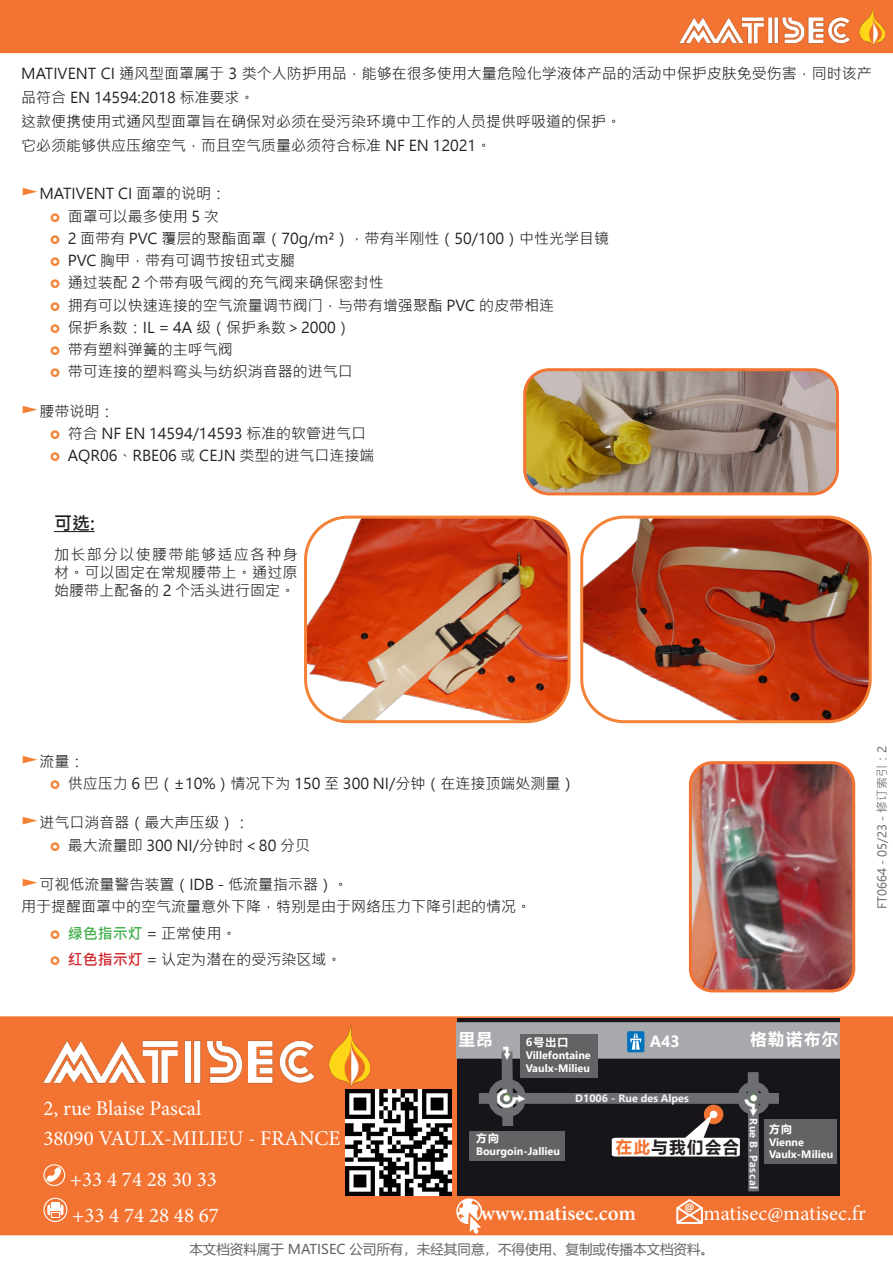
<style>
.page{position:relative;width:893px;height:1263px;background:#fff}
.page>*{position:absolute;margin:0;border:0;box-sizing:border-box;transform-origin:0 0}
.t1{font:21px/29.5px "Minion Pro";color:#fff}
.t2{font:600 21px "Minion Pro";color:#fff}
.t3{font:18px "Microsoft Jheng Hei UI Bold";color:#231f20}
.t4{font:700 16.2px "Microsoft Ya Hei UI";letter-spacing:.1em;color:#fff}
.t5{font:700 16.2px "Microsoft Ya Hei UI";letter-spacing:.1em;color:#231f20}
.t6{font:700 16.2px "Segoe UI";color:#fff}
.t7{font:15px/22.2px "Microsoft Jheng Hei UI Regular";color:#231f20}
.t8{font:13.5px "Microsoft Ya Hei";color:#636366}
.t9{font:12px "Microsoft Jheng Hei UI Regular";color:#636366}
.t10{font:700 10.8px/12.9px "Segoe UI";color:#fff}
.t11{font:700 10.8px "Segoe UI";color:#f2f3f4}
.t12{font:700 10.8px "Microsoft Ya Hei UI";letter-spacing:.1em;color:#fff}
.t13{font:700 10.2px "Segoe UI";color:#fff}
.s1{font-family:"Segoe UI";font-size:21px;color:#f48236}
.s2{font-family:"Microsoft Jheng Hei UI Bold";color:#40ae49}
.s3{font-family:"Microsoft Jheng Hei UI Bold";color:#d1232a}
.s4{color:#f37331}
</style>
<div class="page">
<div style="left:1px;top:1017px;width:891px;height:217px;background:#f37432"></div>
<div style="left:0;top:1016px;width:893px;height:219px;border:2px solid #f37432"></div>
<img style="left:43px;top:1025px;width:327px;height:61px">
<div style="left:457px;top:1019px;width:382px;height:177px;background:#18151a"></div>
<div style="left:479px;top:1093px;width:300px;height:11px;background:#6d6e71"></div>
<div style="left:457px;top:1022px;width:382px;height:37px;background:#a8a9ad"></div>
<svg style="left:496px;top:1061px;width:23px;height:65px"></svg>
<div style="left:488px;top:1079px;width:38px;height:38px;border:31px solid #6d6e71;border-radius:50%"></div>
<div style="left:737px;top:1081px;width:33px;height:34px;border:26px solid #6d6e71;border-radius:50%"></div>
<img style="left:494px;top:1046px;width:26px;height:15px">
<img style="left:764px;top:1090px;width:4px;height:21px">
<div style="left:627px;top:1031px;width:17px;height:21px;background:#0072bc;border-radius:2px"></div>
<svg style="left:630px;top:1033px;width:11px;height:17px"></svg>
<img style="left:497px;top:1084px;width:28px;height:28px">
<div style="left:520px;top:1034px;width:77px;height:44px;background:#636366"></div>
<div style="left:469px;top:1131px;width:96px;height:30px;background:#636366"></div>
<div style="left:764px;top:1119px;width:73px;height:45px;background:#636366"></div>
<svg style="left:46px;top:1167px;width:15px;height:15px"></svg>
<div style="left:43px;top:1164px;width:22px;height:22px;border:1px solid #fff;border-radius:50%"></div>
<div style="left:43px;top:1198px;width:24px;height:24px;border:1px solid #fff;border-radius:50%"></div>
<div style="left:51px;top:1202px;width:9px;height:5px;background:#fff"></div>
<div style="left:51px;top:1212px;width:9px;height:6px;background:#fff"></div>
<svg style="left:47px;top:1204px;width:16px;height:13px"></svg>
<svg style="left:456px;top:1198px;width:26px;height:36px"></svg>
<svg style="left:612px;top:1072px;width:152px;height:152px"></svg>
<div style="left:1px;top:1px;width:891px;height:51px;background:#f37432"></div>
<div style="left:0;top:0;width:893px;height:53px;border:2px solid #f37432"></div>
<img style="left:679px;top:8px;width:206px;height:38px">
<img style="left:345px;top:1089px;width:107px;height:107px">
<img style="left:527px;top:372px;width:308px;height:122px">
<div style="left:523px;top:368px;width:316px;height:127px;border:3px solid #f37432;border-radius:25px"></div>
<hr style="left:54px;top:531px;width:41px;height:1px;background:#231f20">
<img style="left:307px;top:517px;width:260px;height:205px">
<div style="left:304px;top:516px;width:267px;height:207px;border:3px solid #f48236;border-radius:43px"></div>
<img style="left:584px;top:517px;width:284px;height:203px">
<div style="left:580px;top:516px;width:292px;height:207px;border:3px solid #f48236;border-radius:43px"></div>
<img style="left:691px;top:765px;width:163px;height:226px">
<div style="left:689px;top:761px;width:166px;height:231px;border:3px solid #f37432;border-radius:22px"></div>
<p class="t7" style="left:21px;top:62px;width:852px;line-height:24px">MATIVENT CI 通风型面罩属于 3 类个人防护用品，能够在很多使用大量危险化学液体产品的活动中保护皮肤免受伤害，同时该产品符合 EN 14594:2018 标准要求。<br>这款便携使用式通风型面罩旨在确保对必须在受污染环境中工作的人员提供呼吸道的保护。<br>它必须能够供应压缩空气，而且空气质量必须符合标准 NF EN 12021。</p>
<p class="t7" style="left:68px;top:183px;width:543px;text-indent:-46px"><span class="s1">►</span>MATIVENT CI 面罩的说明：<br>面罩可以最多使用 5 次<br>2 面带有 PVC 覆层的聚酯面罩（70g/m²），带有半刚性（50/100）中性光学目镜<br>PVC 胸甲，带有可调节按钮式支腿<br>通过装配 2 个带有吸气阀的充气阀来确保密封性<br>拥有可以快速连接的空气流量调节阀门，与带有增强聚酯 PVC 的皮带相连<br>保护系数：IL = 4A 级（保护系数＞2000）<br>带有塑料弹簧的主呼气阀<br>带可连接的塑料弯头与纺织消音器的进气口</p>
<p class="t7" style="left:68px;top:400px;width:308px;text-indent:-46px"><span class="s1">►</span>腰带说明：<br>符合 NF EN 14594/14593 标准的软管进气口<br>AQR06、RBE06 或 CEJN 类型的进气口连接端</p>
<p class="t3" style="left:54px;top:512px;width:42px">可选:</p>
<p class="t7" style="left:54px;top:545px;width:245px;line-height:18px;text-align:justify">加长部分以使腰带能够适应各种身材。可以固定在常规腰带上。通过原始腰带上配备的 2 个活头进行固定。</p>
<p class="t7" style="left:68px;top:750px;width:509px;text-indent:-46px"><span class="s1">►</span>流量：<br>供应压力 6 巴（±10%）情况下为 150 至 300 NI/分钟（在连接顶端处测量）</p>
<p class="t7" style="left:68px;top:812px;width:244px;text-indent:-46px"><span class="s1">►</span>进气口消音器（最大声压级）：<br>最大流量即 300 NI/分钟时＜80 分贝</p>
<p class="t7" style="left:21px;top:873px;width:512px"><span class="s1">►</span>可视低流量警告装置（IDB - 低流量指示器）。<br>用于提醒面罩中的空气流量意外下降，特别是由于网络压力下降引起的情况。</p>
<p class="t7" style="left:68px;top:920px;width:275px;line-height:26.5px"><span class="s2">绿色指示灯</span> = 正常使用。<br><span class="s3">红色指示灯</span> = 认定为潜在的受污染区域。</p>
<p class="t9" style="left:874px;top:909px;width:165px;rotate:-90deg">FT0664 - 05/23 - 修订索引：2</p>
<h1 class="t1" style="left:43px;top:1094px;width:298px">2, rue Blaise Pascal<br>38090 VAULX-MILIEU - FRANCE</h1>
<h1 class="t1" style="left:70px;top:1162px;width:151px;line-height:36px">+33 4 74 28 30 33 +33 4 74 28 48 67</h1>
<p class="t4" style="left:459px;top:1028px;width:36px">里昂</p>
<p class="t12" style="left:526px;top:1035px;width:44px">6号出口</p>
<p class="t10" style="left:526px;top:1050px;width:66px">Villefontaine<br>Vaulx-Milieu</p>
<p class="t6" style="left:650px;top:1035px;width:32px">A43</p>
<p class="t11" style="left:575px;top:1094px;width:115px">D1006 - Rue des Alpes</p>
<p class="t12" style="left:476px;top:1130px;width:24px">方向</p>
<p class="t10" style="left:476px;top:1146px;width:85px">Bourgoin-Jallieu</p>
<p class="t5" style="left:616px;top:1136px;width:125px"><span class="s4">在此</span>与我们会合</p>
<p class="t4" style="left:750px;top:1028px;width:89px">格勒诺布尔</p>
<p class="t11" style="left:758px;top:1118px;width:73px;rotate:90deg">R u Be P. l acsa</p>
<p class="t12" style="left:769px;top:1121px;width:24px">方向</p>
<p class="t10" style="left:769px;top:1136px;width:66px">Vienne<br>Vaulx-Milieu</p>
<p class="t13" style="left:684px;top:1204px;width:11px">@</p>
<h1 class="t2" style="left:481px;top:1200px;width:157px">www.matisec.com</h1>
<h1 class="t1" style="left:704px;top:1199px;width:164px">matisec@matisec.fr</h1>
<p class="t8" style="left:189px;top:1239px;width:526px">本文档资料属于 MATISEC 公司所有，未经其同意，不得使用、复制或传播本文档资料。</p>
</div>
